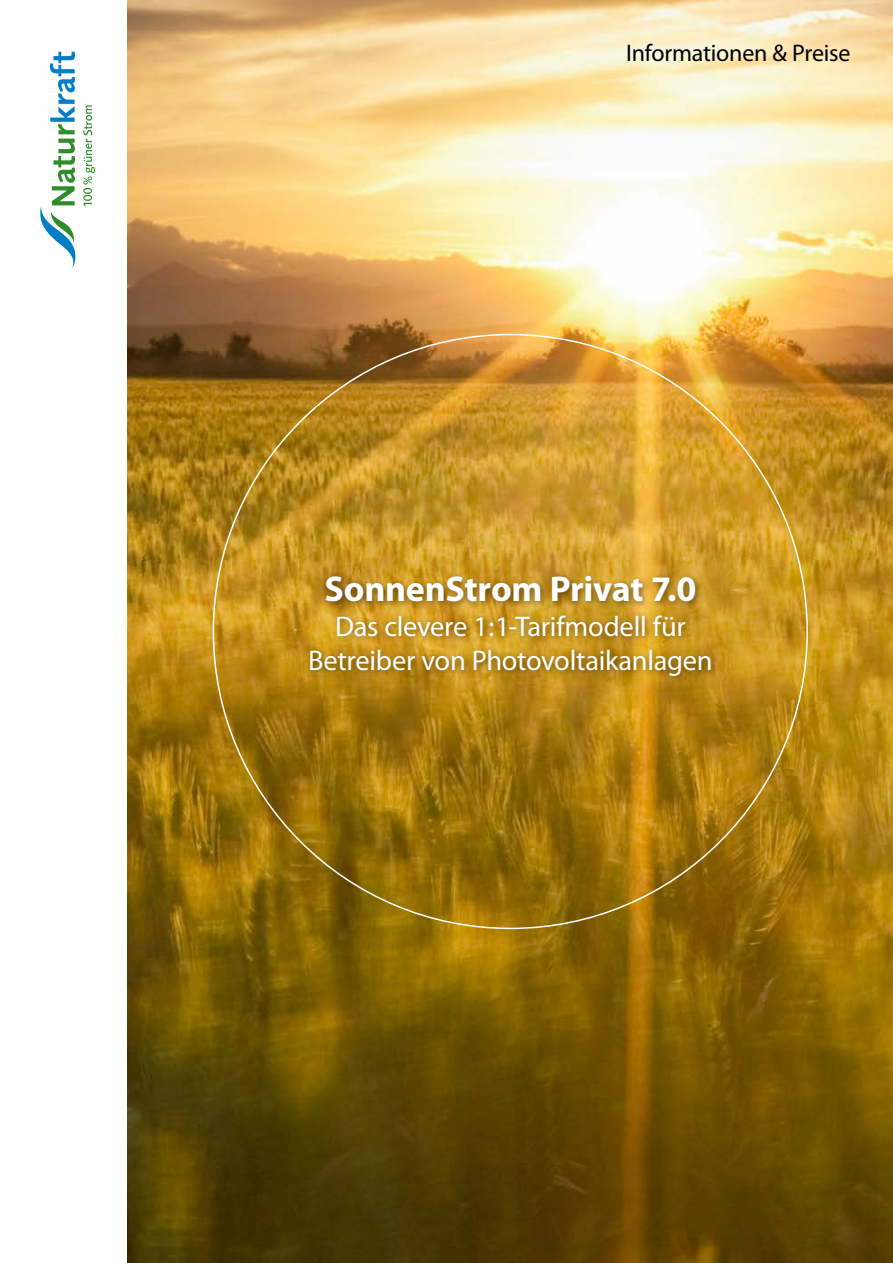
<style>
.page{position:relative;width:893px;height:1263px;background:#fff}
.page>*{position:absolute;margin:0;border:0;box-sizing:border-box;transform-origin:0 0}
.t1{font:700 36px "Myriad Pro";letter-spacing:-.01em;color:#fff}
.t2{font:28.5px/34.5px "Myriad Pro";letter-spacing:-.01em;color:#fff;text-align:center}
.t3{font:24px "Myriad Pro";letter-spacing:-.01em;color:#000}
</style>
<div class="page">
<img style="left:128px;top:0;width:765px;height:1263px">
<div style="left:305px;top:571px;width:414px;height:113px;background:#000;opacity:.5"></div>
<svg style="left:40px;top:52px;width:36px;height:216px"></svg>
<svg style="left:83px;top:105px;width:12px;height:102px"></svg>
<p class="t3" style="left:626px;top:38px;width:226px">Informationen &amp; Preise</p>
<p class="t1" style="left:325px;top:565px;width:373px">SonnenStrom Privat 7.0</p>
<p class="t2" style="left:308px;top:608px;width:406px">Das clevere 1:1-Tarifmodell für<br>Betreiber von Photovoltaikanlagen</p>
</div>
